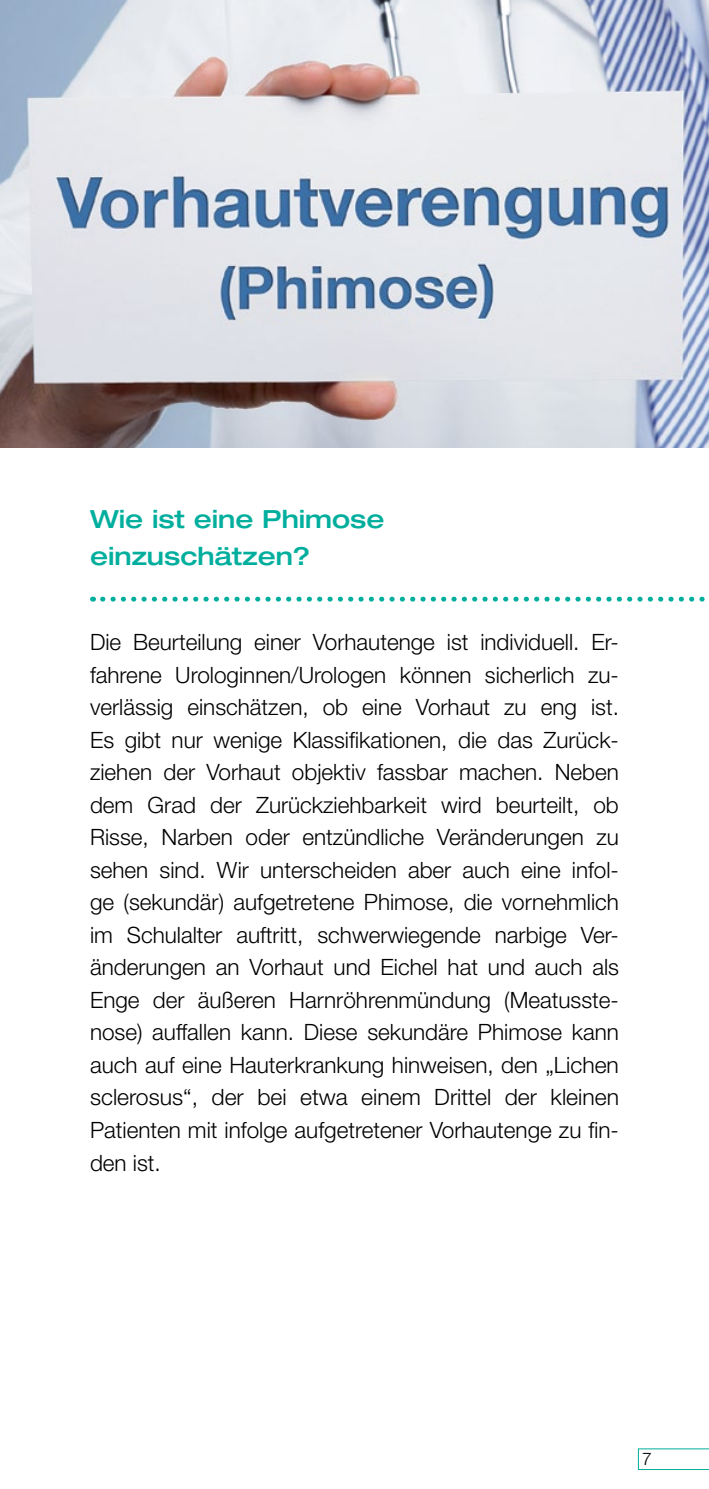
<style>
.page{position:relative;width:709px;height:1489px;background:#fff}
.page>*{position:absolute;margin:0;border:0;box-sizing:border-box;transform-origin:0 0}
.t1{font:500 expanded 25px/37.5px "Helvetica Neue";color:#00ae9d}
.t2{font:300 22.5px/32.5px "Helvetica Neue";color:#000;text-align:justify}
.t3{font:300 17.5px "Helvetica Neue";color:#000}
</style>
<div class="page">
<img style="left:0;top:0;width:709px;height:447px">
<svg style="left:638px;top:1448px;width:71px;height:21px"></svg>
<svg style="left:103px;top:596px;width:602px;height:5px"></svg>
<p class="t1" style="left:90px;top:499px;width:296px">Wie ist eine Phimose einzuschätzen?</p>
<p class="t2" style="left:90px;top:625px;width:530px">Die Beurteilung einer Vorhautenge ist individuell. Er&shy;fahrene Urologinnen/Urologen können sicherlich zu&shy;verlässig einschätzen, ob eine Vorhaut zu eng ist.<br>Es gibt nur wenige Klassifikationen, die das Zurück&shy;ziehen der Vorhaut objektiv fassbar machen. Neben dem Grad der Zurückziehbarkeit wird beurteilt, ob Risse, Narben oder entzündliche Veränderungen zu sehen sind. Wir unterscheiden aber auch eine infol&shy;ge (sekundär) aufgetretene Phimose, die vornehmlich im Schulalter auftritt, schwerwiegende narbige Ver&shy;änderungen an Vorhaut und Eichel hat und auch als Enge der äußeren Harnröhrenmündung (Meatusste&shy;nose) auffallen kann. Diese sekundäre Phimose kann auch auf eine Hauterkrankung hinweisen, den „Lichen sclerosus“, der bei etwa einem Drittel der kleinen Patienten mit infolge aufgetretener Vorhautenge zu fin&shy;den ist.</p>
<p class="t3" style="left:642px;top:1447px;width:11px">7</p>
</div>
